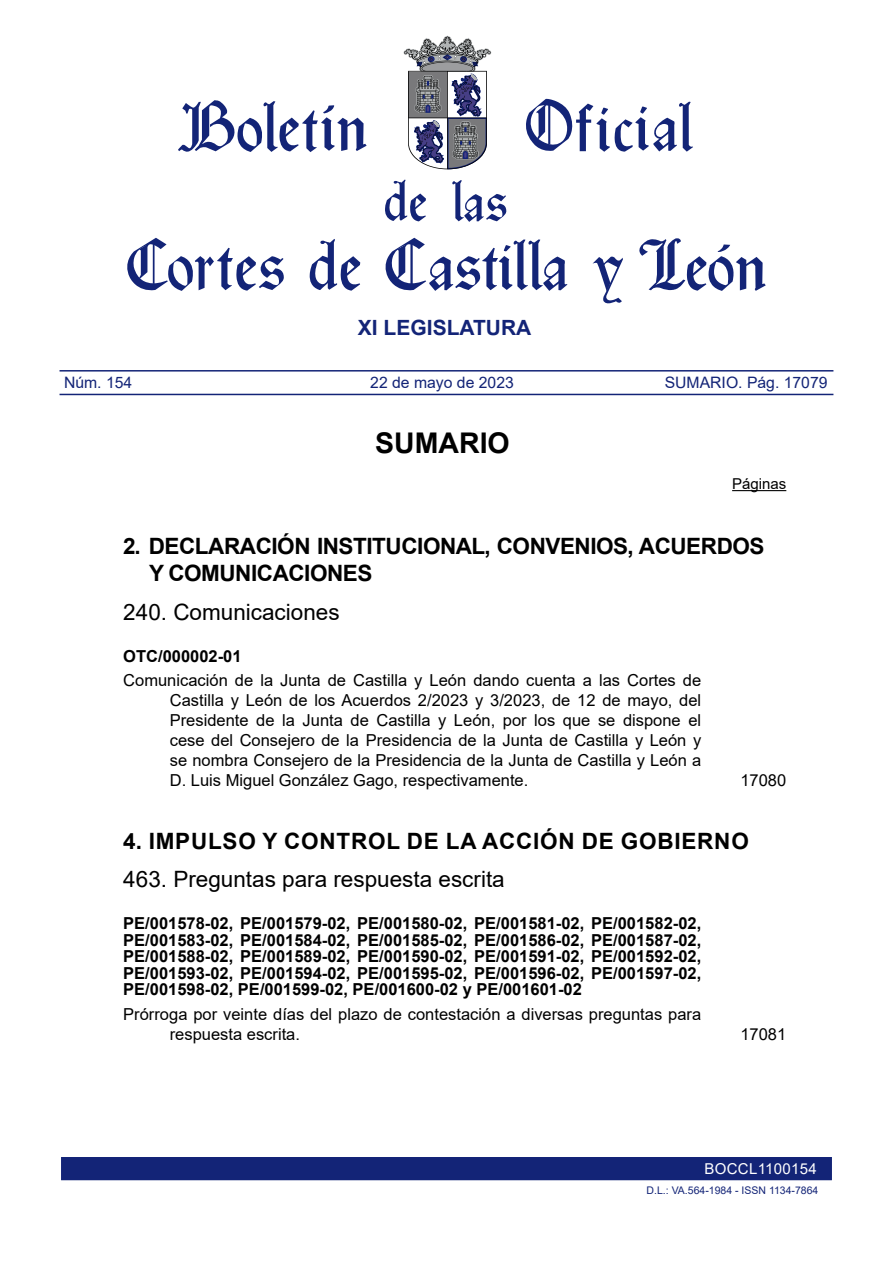
<style>
.page{position:relative;width:893px;height:1263px;background:#fff}
.page>*{position:absolute;margin:0;border:0;box-sizing:border-box;transform-origin:0 0}
.t1{font:700 28.5px "Arial";color:#000}
.Apartado1{font:700 22.5px/27px "Arial";letter-spacing:-.02em;color:#000}
.SubApartado1{font:22.5px "Arial";color:#000}
.Apartado1-2{font:700 22.5px "Arial";letter-spacing:.035em;color:#000}
.t2{font:700 21px "Arial";color:#132477}
.Sumario{font:16.5px/20px "Arial";color:#000;text-align:justify}
.ReferenciaEntrada{font:700 16.5px/16.5px "Arial";color:#000;text-align:justify}
.t3{font:15.75px "Arial";color:#132477}
.t4{font:15px "Arial";letter-spacing:.02em;color:#fff}
.Paginas{font:15px "Arial";color:#000}
.t5{font:10.5px "Arial";color:#132477}
</style>
<div class="page">
<svg style="left:639px;top:238px;width:127px;height:53px"></svg>
<svg style="left:127px;top:238px;width:157px;height:53px"></svg>
<svg style="left:178px;top:100px;width:189px;height:52px"></svg>
<svg style="left:309px;top:239px;width:51px;height:52px"></svg>
<svg style="left:592px;top:257px;width:31px;height:46px"></svg>
<svg style="left:385px;top:238px;width:182px;height:53px"></svg>
<svg style="left:526px;top:99px;width:47px;height:52px"></svg>
<hr style="left:576px;top:120px;width:15px;height:3px;background:#132477">
<svg style="left:579px;top:102px;width:114px;height:50px"></svg>
<svg style="left:385px;top:35px;width:121px;height:187px"></svg>
<hr style="left:60px;top:394px;width:773px;height:1px;background:#132477">
<hr style="left:60px;top:370px;width:773px;height:2px;background:#132477">
<div style="left:60px;top:1156px;width:773px;height:25px;background:#132477"></div>
<div style="left:60px;top:1155px;width:773px;height:27px;border:2px solid #fff"></div>
<hr style="left:732px;top:490px;width:54px;height:1px;background:#000">
<p class="t2" style="left:358px;top:313px;width:175px">XI LEGISLATURA</p>
<p class="t3" style="left:64px;top:372px;width:70px">Núm. 154</p>
<p class="t3" style="left:370px;top:372px;width:145px">22 de mayo de 2023</p>
<p class="t3" style="left:665px;top:372px;width:164px">SUMARIO. Pág. 17079</p>
<h1 class="t1" style="left:375px;top:423px;width:136px">SUMARIO</h1>
<p class="Paginas" style="left:732px;top:473px;width:56px">Páginas</p>
<p class="Apartado1" style="left:149px;top:533px;width:617px;text-indent:-26px">2. DECLARACIÓN INSTITUCIONAL, CONVENIOS, ACUERDOS<br>Y COMUNICACIONES</p>
<p class="SubApartado1" style="left:123px;top:596px;width:218px">240. Comunicaciones</p>
<p class="ReferenciaEntrada" style="left:123px;top:648px;width:120px">OTC/000002-01</p>
<p class="Sumario" style="left:170px;top:670px;width:533px;text-indent:-46px">Comunicación de la Junta de Castilla y León dando cuenta a las Cortes de Castilla y León de los Acuerdos 2/2023 y 3/2023, de 12 de mayo, del Presidente de la Junta de Castilla y León, por los que se dispone el cese del Consejero de la Presidencia de la Junta de Castilla y León y se nombra Consejero de la Presidencia de la Junta de Castilla y León a D. Luis Miguel González Gago, respectivamente.</p>
<p class="Sumario" style="left:740px;top:770px;width:47px">17080</p>
<p class="Apartado1-2" style="left:123px;top:825px;width:627px">4. IMPULSO Y CONTROL DE LA ACCIÓN DE GOBIERNO</p>
<p class="SubApartado1" style="left:123px;top:864px;width:383px">463. Preguntas para respuesta escrita</p>
<p class="ReferenciaEntrada" style="left:123px;top:915px;width:579px">PE/001578-02, PE/001579-02, PE/001580-02, PE/001581-02, PE/001582-02, PE/001583-02, PE/001584-02, PE/001585-02, PE/001586-02, PE/001587-02, PE/001588-02, PE/001589-02, PE/001590-02, PE/001591-02, PE/001592-02, PE/001593-02, PE/001594-02, PE/001595-02, PE/001596-02, PE/001597-02, PE/001598-02, PE/001599-02, PE/001600-02 y PE/001601-02</p>
<p class="Sumario" style="left:170px;top:1004px;width:533px;text-indent:-46px">Prórroga por veinte días del plazo de contestación a diversas preguntas para respuesta escrita.</p>
<p class="Sumario" style="left:740px;top:1024px;width:47px">17081</p>
<p class="t4" style="left:705px;top:1158px;width:114px">BOCCL1100154</p>
<p class="t5" style="left:647px;top:1183px;width:173px">D.L.: VA.564-1984 - ISSN 1134-7864</p>
</div>
